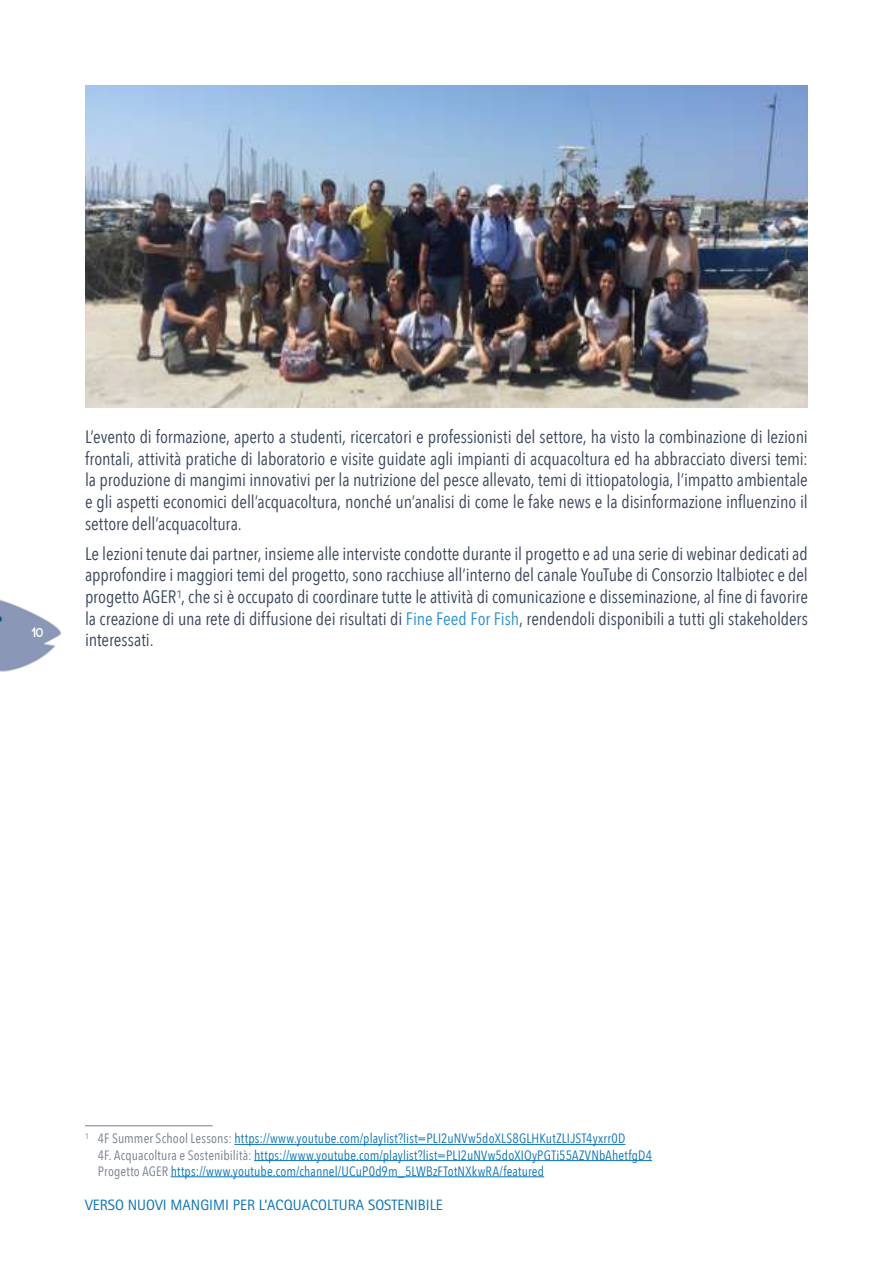
<style>
.page{position:relative;width:893px;height:1263px;background:#fff}
.page>*{position:absolute;margin:0;border:0;box-sizing:border-box;transform-origin:0 0}
.t1{font:18px/21.6px "Avenir Next Condensed";letter-spacing:-.005em;color:#38455c;text-align:justify}
.t2{font:15px "Rotis Sans Serif";color:#0973bb}
.t3{font:13.5px/16.2px "Avenir Next Condensed";letter-spacing:.01em;color:#0973bb}
.t4{font:700 13.5px "Code";color:#fff}
.s1{color:#737d8c}
.s2{color:#2791d0}
</style>
<div class="page">
<img style="left:85px;top:85px;width:723px;height:323px">
<hr style="left:234px;top:1144px;width:391px;height:1px;background:#0973bb">
<hr style="left:254px;top:1160px;width:398px;height:1px;background:#0973bb">
<hr style="left:171px;top:1176px;width:373px;height:1px;background:#0973bb">
<hr style="left:85px;top:1125px;width:128px;height:1px;background:#737d8c">
<p class="t4" style="left:33px;top:625px;width:13px">10</p>
<p class="t1" style="left:85px;top:425px;width:724px">L’evento di formazione, aperto a studenti, ricercatori e professionisti del settore, ha visto la combinazione di lezioni frontali, attività pratiche di laboratorio e visite guidate agli impianti di acquacoltura ed ha abbracciato diversi temi: la produzione di mangimi innovativi per la nutrizione del pesce allevato, temi di ittiopatologia, l’impatto ambientale e gli aspetti economici dell’acquacoltura, nonché un’analisi di come le fake news e la disinformazione influenzino il settore dell’acquacoltura.</p>
<p class="t1" style="left:85px;top:542px;width:724px">Le lezioni tenute dai partner, insieme alle interviste condotte durante il progetto e ad una serie di webinar dedicati ad approfondire i maggiori temi del progetto, sono racchiuse all’interno del canale YouTube di Consorzio Italbiotec e del progetto AGER<span class="s1">¹</span>, che si è occupato di coordinare tutte le attività di comunicazione e disseminazione, al fine di favorire la creazione di una rete di diffusione dei risultati di <span class="s2">Fine Feed For Fish</span>, rendendoli disponibili a tutti gli stakeholders interessati.</p>
<p class="t3" style="left:98px;top:1130px;width:556px;text-indent:-13px"><sup>1</sup> <span class="s1">4F Summer School Lessons:</span> https://www.youtube.com/playlist?list=PLI2uNVw5doXLS8GLHKutZLIJST4yxrr0D<br><span class="s1">4F. Acquacoltura e Sostenibilità:</span> https://www.youtube.com/playlist?list=PLI2uNVw5doXIOyPGTi55AZVNbAhetfgD4<br><span class="s1">Progetto AGER</span> https://www.youtube.com/channel/UCuP0d9m_5LWBzFTotNXkwRA/featured</p>
<p class="t2" style="left:85px;top:1196px;width:359px">VERSO NUOVI MANGIMI PER L’ACQUACOLTURA SOSTENIBILE</p>
</div>
